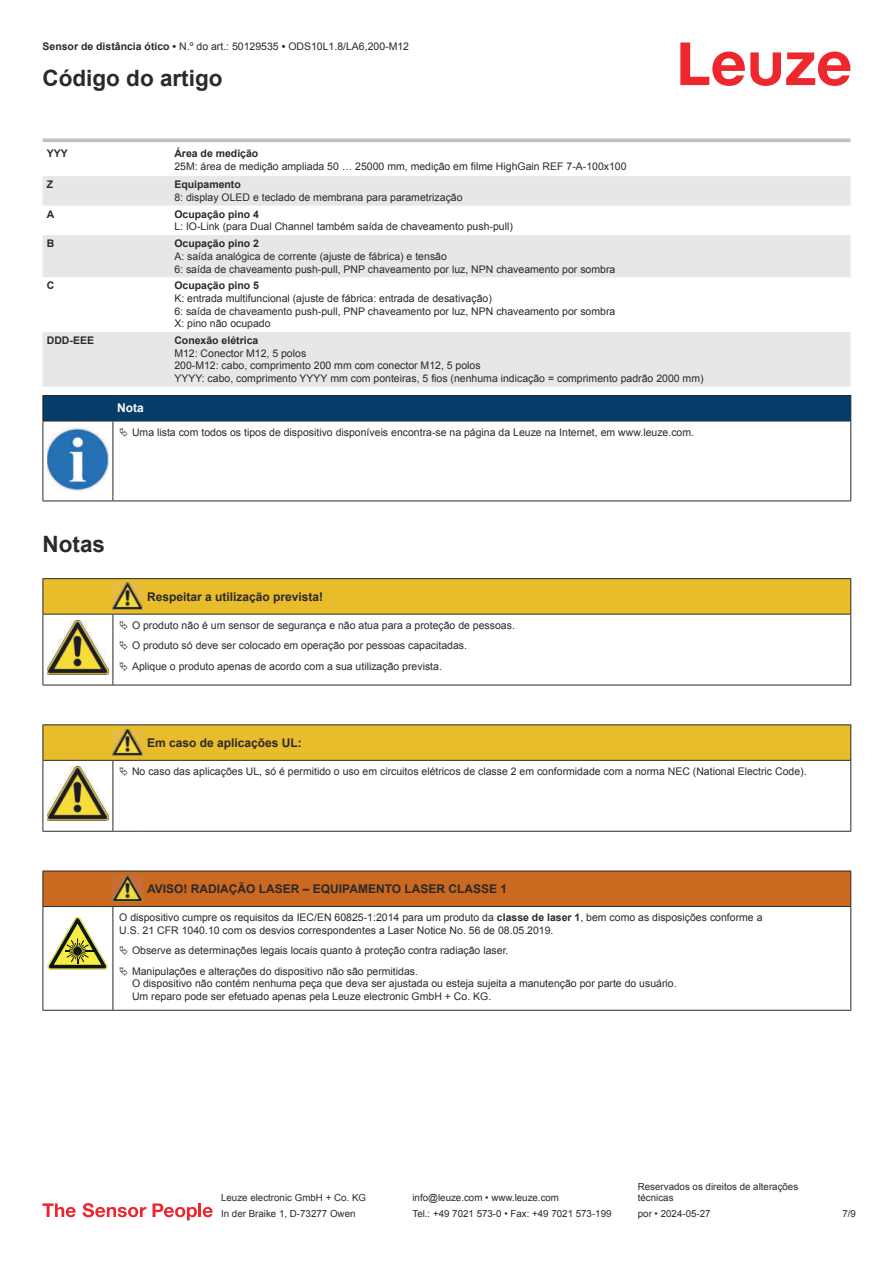
<style>
.page{position:relative;width:893px;height:1263px;background:#fff}
.page>*{position:absolute;margin:0;border:0;box-sizing:border-box;transform-origin:0 0}
.t1{font:700 22.5px "Arial";color:#2b292a}
.t2{font:700 12px "Arial";color:#2b292a}
.t3{font:700 12px "Arial";color:#fff}
.t4{font:10.5px/12.6px "Arial";color:#2b292a}
.t5{font:700 10.5px "Arial";color:#2b292a}
.t6{font:9.75px/11.7px "Arial";color:#2b292a}
.s1{font-weight:700}
</style>
<div class="page">
<svg style="left:680px;top:43px;width:170px;height:43px"></svg>
<svg style="left:43px;top:138px;width:807px;height:1px"></svg>
<svg style="left:43px;top:176px;width:807px;height:211px;fill:#e6e7e9"></svg>
<hr style="left:43px;top:139px;width:127px;height:3px;background:#bdbfc1">
<hr style="left:170px;top:139px;width:680px;height:3px;background:#bdbfc1">
<svg style="left:43px;top:1203px;width:33px;height:14px"></svg>
<svg style="left:83px;top:1203px;width:63px;height:14px"></svg>
<svg style="left:153px;top:1203px;width:44px;height:17px"></svg>
<hr style="left:198px;top:1203px;width:3px;height:14px;background:#ed272d">
<svg style="left:203px;top:1207px;width:10px;height:10px"></svg>
<hr style="left:43px;top:421px;width:70px;height:1px;background:#2b292a">
<svg style="left:43px;top:395px;width:808px;height:26px;background:#083b65"></svg>
<hr style="left:113px;top:421px;width:738px;height:1px;background:#2b292a">
<hr style="left:43px;top:421px;width:1px;height:75px;background:#2b292a">
<hr style="left:113px;top:421px;width:1px;height:75px;background:#2b292a">
<hr style="left:850px;top:421px;width:1px;height:75px;background:#2b292a">
<hr style="left:43px;top:500px;width:70px;height:1px;background:#2b292a">
<hr style="left:113px;top:500px;width:738px;height:1px;background:#2b292a">
<img style="left:47px;top:427px;width:61px;height:63px">
<hr style="left:43px;top:578px;width:70px;height:1px;background:#2b292a">
<hr style="left:113px;top:578px;width:30px;height:1px;background:#2b292a">
<hr style="left:143px;top:578px;width:708px;height:1px;background:#2b292a">
<hr style="left:43px;top:685px;width:70px;height:1px;background:#2b292a">
<hr style="left:113px;top:685px;width:30px;height:1px;background:#2b292a">
<hr style="left:143px;top:685px;width:708px;height:1px;background:#2b292a">
<div style="left:44px;top:725px;width:806px;height:35px;background:#e8bc2a"></div>
<svg style="left:44px;top:761px;width:806px;height:70px"></svg>
<hr style="left:43px;top:724px;width:70px;height:1px;background:#2b292a">
<hr style="left:43px;top:725px;width:1px;height:35px;background:#2b292a">
<hr style="left:43px;top:760px;width:70px;height:1px;background:#2b292a">
<hr style="left:113px;top:724px;width:30px;height:1px;background:#2b292a">
<hr style="left:113px;top:760px;width:30px;height:1px;background:#2b292a">
<hr style="left:143px;top:724px;width:708px;height:1px;background:#2b292a">
<hr style="left:850px;top:725px;width:1px;height:35px;background:#2b292a">
<hr style="left:143px;top:760px;width:708px;height:1px;background:#2b292a">
<hr style="left:43px;top:761px;width:1px;height:66px;background:#2b292a">
<hr style="left:113px;top:761px;width:1px;height:66px;background:#2b292a">
<hr style="left:850px;top:761px;width:1px;height:66px;background:#2b292a">
<hr style="left:43px;top:831px;width:70px;height:1px;background:#2b292a">
<hr style="left:113px;top:831px;width:30px;height:1px;background:#2b292a">
<hr style="left:143px;top:831px;width:708px;height:1px;background:#2b292a">
<img style="left:113px;top:729px;width:30px;height:26px">
<img style="left:47px;top:767px;width:61px;height:53px">
<div style="left:115px;top:761px;width:734px;height:20px;background:#fff"></div>
<div style="left:44px;top:872px;width:806px;height:34px;background:#ca691f"></div>
<svg style="left:44px;top:907px;width:806px;height:103px"></svg>
<hr style="left:43px;top:871px;width:70px;height:1px;background:#2b292a">
<hr style="left:43px;top:871px;width:1px;height:35px;background:#2b292a">
<hr style="left:43px;top:906px;width:70px;height:1px;background:#2b292a">
<hr style="left:113px;top:871px;width:30px;height:1px;background:#2b292a">
<hr style="left:113px;top:906px;width:30px;height:1px;background:#2b292a">
<hr style="left:143px;top:871px;width:708px;height:1px;background:#2b292a">
<hr style="left:850px;top:871px;width:1px;height:35px;background:#2b292a">
<hr style="left:143px;top:906px;width:708px;height:1px;background:#2b292a">
<hr style="left:43px;top:907px;width:1px;height:99px;background:#2b292a">
<hr style="left:113px;top:907px;width:1px;height:99px;background:#2b292a">
<hr style="left:850px;top:907px;width:1px;height:99px;background:#2b292a">
<hr style="left:43px;top:1010px;width:70px;height:1px;background:#2b292a">
<hr style="left:113px;top:1010px;width:30px;height:1px;background:#2b292a">
<hr style="left:143px;top:1010px;width:708px;height:1px;background:#2b292a">
<img style="left:113px;top:875px;width:30px;height:26px">
<svg style="left:47px;top:917px;width:60px;height:52px"></svg>
<svg style="left:115px;top:907px;width:734px;height:99px"></svg>
<svg style="left:43px;top:579px;width:808px;height:106px"></svg>
<svg style="left:120px;top:946px;width:8px;height:9px"></svg>
<svg style="left:120px;top:966px;width:8px;height:9px"></svg>
<p class="t4" style="left:43px;top:41px;width:368px"><span class="s1">Sensor de distância ótico •</span> N.º do art.: 50129535 <span class="s1">•</span> ODS10L1.8/LA6,200-M12</p>
<h1 class="t1" style="left:43px;top:70px;width:182px">Código do artigo</h1>
<p class="t5" style="left:47px;top:149px;width:23px">YYY</p>
<p class="t5" style="left:174px;top:149px;width:86px">Área de medição</p>
<p class="t4" style="left:174px;top:161px;width:454px">25M: área de medição ampliada 50 … 25000 mm, medição em filme HighGain REF 7-A-100x100</p>
<p class="t5" style="left:47px;top:181px;width:8px">Z</p>
<p class="t5" style="left:174px;top:181px;width:68px">Equipamento</p>
<p class="t4" style="left:174px;top:192px;width:290px">8: display OLED e teclado de membrana para parametrização</p>
<p class="t5" style="left:47px;top:210px;width:9px">A</p>
<p class="t5" style="left:174px;top:210px;width:86px">Ocupação pino 4</p>
<p class="t4" style="left:174px;top:220px;width:340px">L: IO-Link (para Dual Channel também saída de chaveamento push-pull)</p>
<p class="t5" style="left:47px;top:240px;width:9px">B</p>
<p class="t5" style="left:174px;top:240px;width:86px">Ocupação pino 2</p>
<p class="t4" style="left:174px;top:250px;width:443px">A: saída analógica de corrente (ajuste de fábrica) e tensão<br>6: saída de chaveamento push-pull, PNP chaveamento por luz, NPN chaveamento por sombra</p>
<p class="t5" style="left:47px;top:282px;width:9px">C</p>
<p class="t5" style="left:174px;top:282px;width:86px">Ocupação pino 5</p>
<p class="t4" style="left:174px;top:292px;width:443px">K: entrada multifuncional (ajuste de fábrica: entrada de desativação)<br>6: saída de chaveamento push-pull, PNP chaveamento por luz, NPN chaveamento por sombra<br>X: pino não ocupado</p>
<p class="t5" style="left:47px;top:336px;width:49px">DDD-EEE</p>
<p class="t5" style="left:174px;top:336px;width:86px">Conexão elétrica</p>
<p class="t4" style="left:174px;top:348px;width:531px">M12: Conector M12, 5 polos<br>200-M12: cabo, comprimento 200 mm com conector M12, 5 polos<br>YYYY: cabo, comprimento YYYY mm com ponteiras, 5 fios (nenhuma indicação = comprimento padrão 2000 mm)</p>
<p class="t3" style="left:117px;top:404px;width:28px">Nota</p>
<p class="t4" style="left:132px;top:427px;width:564px">Uma lista com todos os tipos de dispositivo disponíveis encontra-se na página da Leuze na Internet, em www.leuze.com.</p>
<h1 class="t1" style="left:43px;top:536px;width:64px">Notas</h1>
<p class="t2" style="left:147px;top:592px;width:178px">Respeitar a utilização prevista!</p>
<p class="t4" style="left:132px;top:616px;width:384px;line-height:20.2px">O produto não é um sensor de segurança e não atua para a proteção de pessoas.<br>O produto só deve ser colocado em operação por pessoas capacitadas.<br>Aplique o produto apenas de acordo com a sua utilização prevista.</p>
<p class="t2" style="left:147px;top:738px;width:156px">Em caso de aplicações UL:</p>
<p class="t4" style="left:132px;top:765px;width:676px">No caso das aplicações UL, só é permitido o uso em circuitos elétricos de classe 2 em conformidade com a norma NEC (National Electric Code).</p>
<p class="t2" style="left:147px;top:884px;width:362px">AVISO! RADIAÇÃO LASER – EQUIPAMENTO LASER CLASSE 1</p>
<p class="t4" style="left:119px;top:912px;width:645px">O dispositivo cumpre os requisitos da IEC/EN 60825-1:2014 para um produto da <span class="s1">classe de laser 1</span>, bem como as disposições conforme a<br>U.S. 21 CFR 1040.10 com os desvios correspondentes a Laser Notice No. 56 de 08.05.2019.</p>
<p class="t4" style="left:132px;top:941px;width:378px;line-height:20.2px">Observe as determinações legais locais quanto à proteção contra radiação laser.<br>Manipulações e alterações do dispositivo não são permitidas.</p>
<p class="t4" style="left:132px;top:978px;width:546px">O dispositivo não contém nenhuma peça que deva ser ajustada ou esteja sujeita a manutenção por parte do usuário.<br>Um reparo pode ser efetuado apenas pela Leuze electronic GmbH + Co. KG.</p>
<p class="t6" style="left:221px;top:1193px;width:146px">Leuze electronic GmbH + Co. KG</p>
<p class="t6" style="left:412px;top:1193px;width:148px">info@leuze.com • www.leuze.com</p>
<p class="t6" style="left:638px;top:1181px;width:162px">Reservados os direitos de alterações técnicas</p>
<p class="t6" style="left:221px;top:1209px;width:136px">In der Braike 1, D-73277 Owen</p>
<p class="t6" style="left:412px;top:1209px;width:201px">Tel.: +49 7021 573-0 • Fax: +49 7021 573-199</p>
<p class="t6" style="left:638px;top:1209px;width:74px">por • 2024-05-27</p>
<p class="t6" style="left:842px;top:1209px;width:15px">7 /9</p>
</div>
